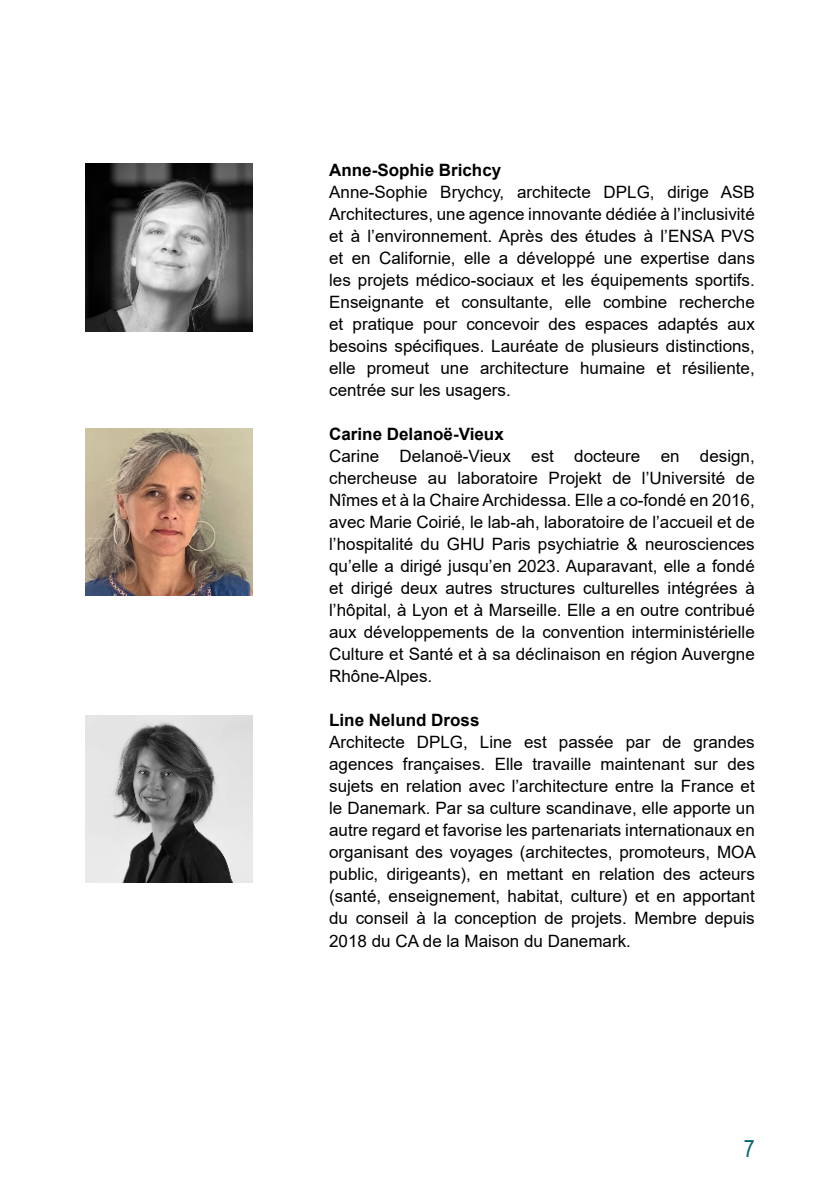
<style>
.page{position:relative;width:840px;height:1191px;background:#fff}
.page>*{position:absolute;margin:0;border:0;box-sizing:border-box;transform-origin:0 0}
.t1{font:24px "Arial Narrow";color:#036572}
.t2{font:17px/22px "Arial";color:#000;text-align:justify}
.t3{font:700 17px "Arial";color:#000}
</style>
<div class="page">
<img style="left:85px;top:428px;width:167px;height:167px">
<img style="left:85px;top:164px;width:167px;height:167px">
<img style="left:85px;top:715px;width:167px;height:168px">
<p class="t3" style="left:329px;top:164px;width:173px">Anne-Sophie Brichcy</p>
<p class="t2" style="left:329px;top:183px;width:427px">Anne-Sophie Brychcy, architecte DPLG, dirige ASB Architectures, une agence innovante dédiée à l’inclusivité et à l’environnement. Après des études à l’ENSA PVS et en Californie, elle a développé une expertise dans les projets médico-sociaux et les équipements sportifs.<br>Enseignante et consultante, elle combine recherche et pratique pour concevoir des espaces adaptés aux besoins spécifiques. Lauréate de plusieurs distinctions, elle promeut une architecture humaine et résiliente, centrée sur les usagers.</p>
<p class="t3" style="left:329px;top:428px;width:176px">Carine Delanoë-Vieux</p>
<p class="t2" style="left:329px;top:447px;width:427px">Carine Delanoë-Vieux est docteure en design, chercheuse au laboratoire Projekt de l’Université de Nîmes et à la Chaire Archidessa. Elle a co-fondé en 2016, avec Marie Coirié, le lab-ah, laboratoire de l’accueil et de l’hospitalité du GHU Paris psychiatrie &amp; neurosciences qu’elle a dirigé jusqu’en 2023. Auparavant, elle a fondé et dirigé deux autres structures culturelles intégrées à l’hôpital, à Lyon et à Marseille. Elle a en outre contribué aux développements de la convention interministérielle Culture et Santé et à sa déclinaison en région Auvergne Rhône-Alpes.</p>
<p class="t3" style="left:329px;top:714px;width:152px">Line Nelund Dross</p>
<p class="t2" style="left:329px;top:733px;width:428px">Architecte DPLG, Line est passée par de grandes agences françaises. Elle travaille maintenant sur des sujets en relation avec l’architecture entre la France et le Danemark. Par sa culture scandinave, elle apporte un autre regard et favorise les partenariats internationaux en organisant des voyages (architectes, promoteurs, MOA public, dirigeants), en mettant en relation des acteurs (santé, enseignement, habitat, culture) et en apportant du conseil à la conception de projets. Membre depuis 2018 du CA de la Maison du Danemark.</p>
<h1 class="t1" style="left:743px;top:1134px;width:12px">7</h1>
</div>
